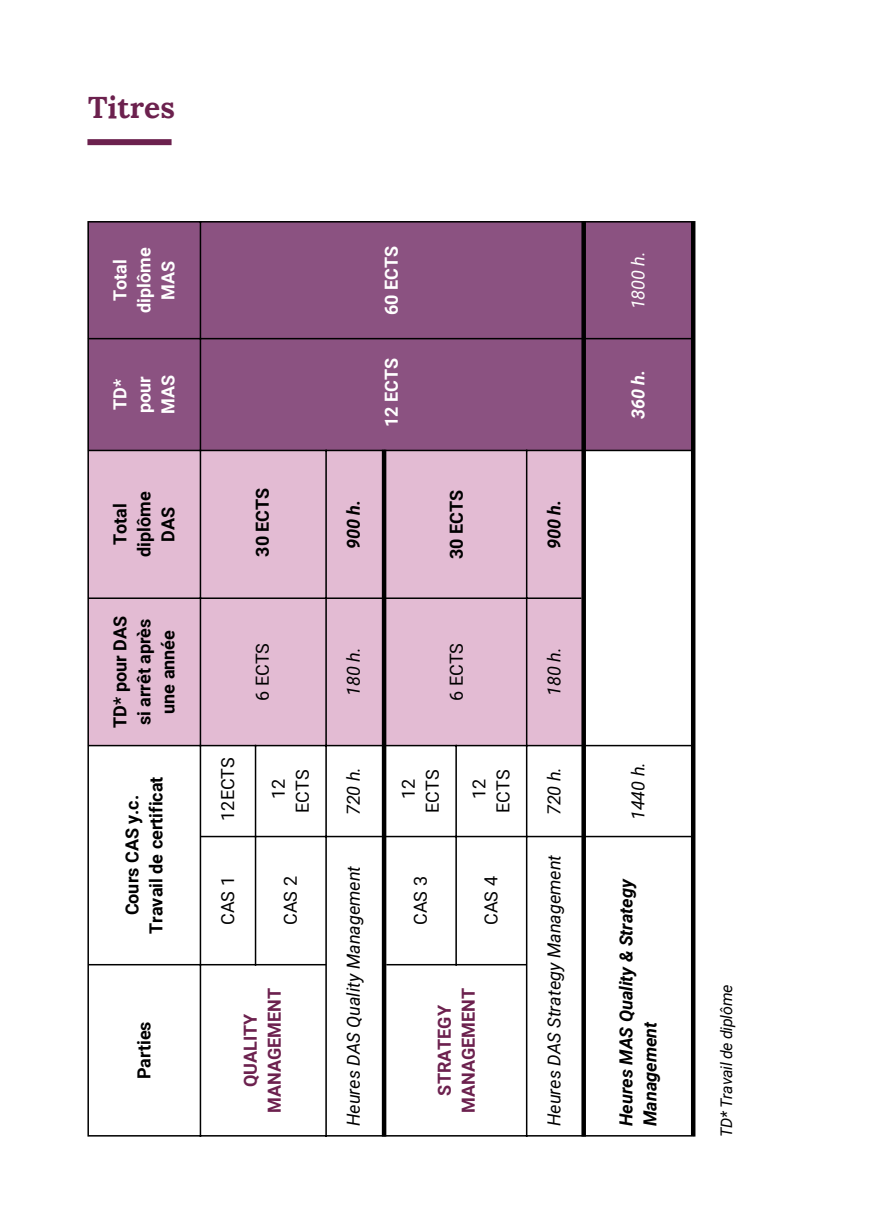
<style>
.page{position:relative;width:875px;height:1224px;background:#fff}
.page>*{position:absolute;margin:0;border:0;box-sizing:border-box;transform-origin:0 0}
.t1{font:700 30px "Lora";color:#6c214e}
.t2{font:700 18px "Roboto";color:#000}
.t3{font:italic 18px "Roboto";color:#000}
.t4{font:18px/24px "Roboto";color:#000;text-align:center}
.t5{font:italic 700 18px/24px "Roboto";color:#000}
.t6{font:700 18px "Roboto";color:#fff}
.t7{font:700 18px "Roboto";color:#6c214e}
.t8{font:italic 18px "Roboto";color:#fff}
.t9{font:italic 700 18px "Roboto";color:#fff}
.t10{font:italic 16px "Roboto";letter-spacing:-.02em;color:#000}
</style>
<div class="page">
<div style="left:89px;top:451px;width:492px;height:294px;background:#e3bbd3"></div>
<div style="left:89px;top:223px;width:602px;height:227px;background:#8b5281"></div>
<hr style="left:89px;top:1135px;width:602px;height:2px;background:#000">
<hr style="left:89px;top:964px;width:236px;height:1px;background:#000">
<hr style="left:386px;top:964px;width:140px;height:1px;background:#000">
<hr style="left:201px;top:836px;width:490px;height:1px;background:#000">
<hr style="left:89px;top:745px;width:602px;height:1px;background:#000">
<hr style="left:89px;top:597px;width:492px;height:2px;background:#000">
<hr style="left:89px;top:450px;width:602px;height:1px;background:#000">
<hr style="left:89px;top:338px;width:602px;height:1px;background:#000">
<hr style="left:89px;top:221px;width:602px;height:2px;background:#000">
<hr style="left:87px;top:221px;width:2px;height:916px;background:#000">
<hr style="left:200px;top:221px;width:1px;height:916px;background:#000">
<hr style="left:255px;top:745px;width:1px;height:220px;background:#000">
<hr style="left:325px;top:450px;width:2px;height:687px;background:#000">
<hr style="left:455px;top:745px;width:2px;height:220px;background:#000">
<hr style="left:526px;top:450px;width:1px;height:687px;background:#000">
<hr style="left:382px;top:450px;width:4px;height:687px;background:#000">
<div style="left:581px;top:221px;width:5px;height:916px;background:#000"></div>
<hr style="left:691px;top:221px;width:4px;height:916px;background:#000">
<div style="left:87px;top:139px;width:84px;height:6px;background:#6c214e"></div>
<p class="t1" style="left:88px;top:88px;width:88px">Titres</p>
<p class="t6" style="left:110px;top:301px;width:43px;rotate:-90deg">Total</p>
<p class="t6" style="left:134px;top:313px;width:67px;rotate:-90deg">diplôme</p>
<p class="t6" style="left:158px;top:300px;width:40px;rotate:-90deg">MAS</p>
<p class="t6" style="left:110px;top:410px;width:32px;rotate:-90deg">TD*</p>
<p class="t6" style="left:134px;top:413px;width:38px;rotate:-90deg">pour</p>
<p class="t6" style="left:158px;top:414px;width:40px;rotate:-90deg">MAS</p>
<p class="t2" style="left:110px;top:545px;width:43px;rotate:-90deg">Total</p>
<p class="t2" style="left:134px;top:557px;width:67px;rotate:-90deg">diplôme</p>
<p class="t2" style="left:158px;top:542px;width:36px;rotate:-90deg">DAS</p>
<p class="t2" style="left:110px;top:728px;width:113px;rotate:-90deg">TD* pour DAS</p>
<p class="t2" style="left:134px;top:725px;width:108px;rotate:-90deg">si arrêt après</p>
<p class="t2" style="left:158px;top:714px;width:85px;rotate:-90deg">une année</p>
<p class="t2" style="left:146px;top:934px;width:159px;rotate:-90deg">Travail de certificat</p>
<p class="t2" style="left:122px;top:915px;width:122px;rotate:-90deg">Cours CAS y.c.</p>
<h1 class="t2" style="left:134px;top:1079px;width:59px;rotate:-90deg">Parties</h1>
<p class="t2" style="left:252px;top:557px;width:71px;rotate:-90deg">30 ECTS</p>
<p class="t4" style="left:250px;top:701px;width:59px;rotate:-90deg">6 ECTS</p>
<p class="t4" style="left:216px;top:821px;width:65px;rotate:-90deg">12ECTS</p>
<p class="t4" style="left:216px;top:925px;width:50px;rotate:-90deg">CAS 1</p>
<p class="t4" style="left:266px;top:813px;width:45px;rotate:-90deg">12<br>ECTS</p>
<p class="t4" style="left:278px;top:925px;width:50px;rotate:-90deg">CAS 2</p>
<p class="t7" style="left:240px;top:1087px;width:75px;rotate:-90deg">QUALITY</p>
<p class="t7" style="left:264px;top:1113px;width:126px;rotate:-90deg">MANAGEMENT</p>
<p class="t6" style="left:381px;top:315px;width:71px;rotate:-90deg">60 ECTS</p>
<p class="t6" style="left:381px;top:427px;width:71px;rotate:-90deg">12 ECTS</p>
<p class="t5" style="left:341px;top:549px;width:51px;rotate:-90deg">900 h.</p>
<p class="t2" style="left:446px;top:559px;width:71px;rotate:-90deg">30 ECTS</p>
<p class="t3" style="left:343px;top:696px;width:50px;rotate:-90deg">180 h.</p>
<p class="t3" style="left:343px;top:815px;width:50px;rotate:-90deg">720 h.</p>
<p class="t3" style="left:343px;top:1126px;width:262px;rotate:-90deg">Heures DAS Quality Management</p>
<p class="t4" style="left:444px;top:701px;width:59px;rotate:-90deg">6 ECTS</p>
<p class="t4" style="left:396px;top:813px;width:45px;rotate:-90deg">12<br>ECTS</p>
<p class="t4" style="left:408px;top:925px;width:50px;rotate:-90deg">CAS 3</p>
<p class="t4" style="left:467px;top:813px;width:45px;rotate:-90deg">12<br>ECTS</p>
<p class="t4" style="left:479px;top:925px;width:50px;rotate:-90deg">CAS 4</p>
<p class="t7" style="left:434px;top:1096px;width:92px;rotate:-90deg">STRATEGY</p>
<p class="t7" style="left:458px;top:1113px;width:126px;rotate:-90deg">MANAGEMENT</p>
<p class="t5" style="left:542px;top:549px;width:51px;rotate:-90deg">900 h.</p>
<p class="t3" style="left:543px;top:696px;width:50px;rotate:-90deg">180 h.</p>
<p class="t3" style="left:543px;top:815px;width:50px;rotate:-90deg">720 h.</p>
<p class="t3" style="left:543px;top:1126px;width:273px;rotate:-90deg">Heures DAS Strategy Management</p>
<p class="t8" style="left:627px;top:309px;width:60px;rotate:-90deg">1800 h.</p>
<p class="t9" style="left:627px;top:419px;width:51px;rotate:-90deg">360 h.</p>
<p class="t3" style="left:627px;top:820px;width:60px;rotate:-90deg">1440 h.</p>
<p class="t5" style="left:614px;top:1126px;width:249px;rotate:-90deg">Heures MAS Quality &amp; Strategy<br>Management</p>
<p class="t10" style="left:717px;top:1137px;width:154px;rotate:-90deg">TD* Travail de diplôme</p>
</div>
